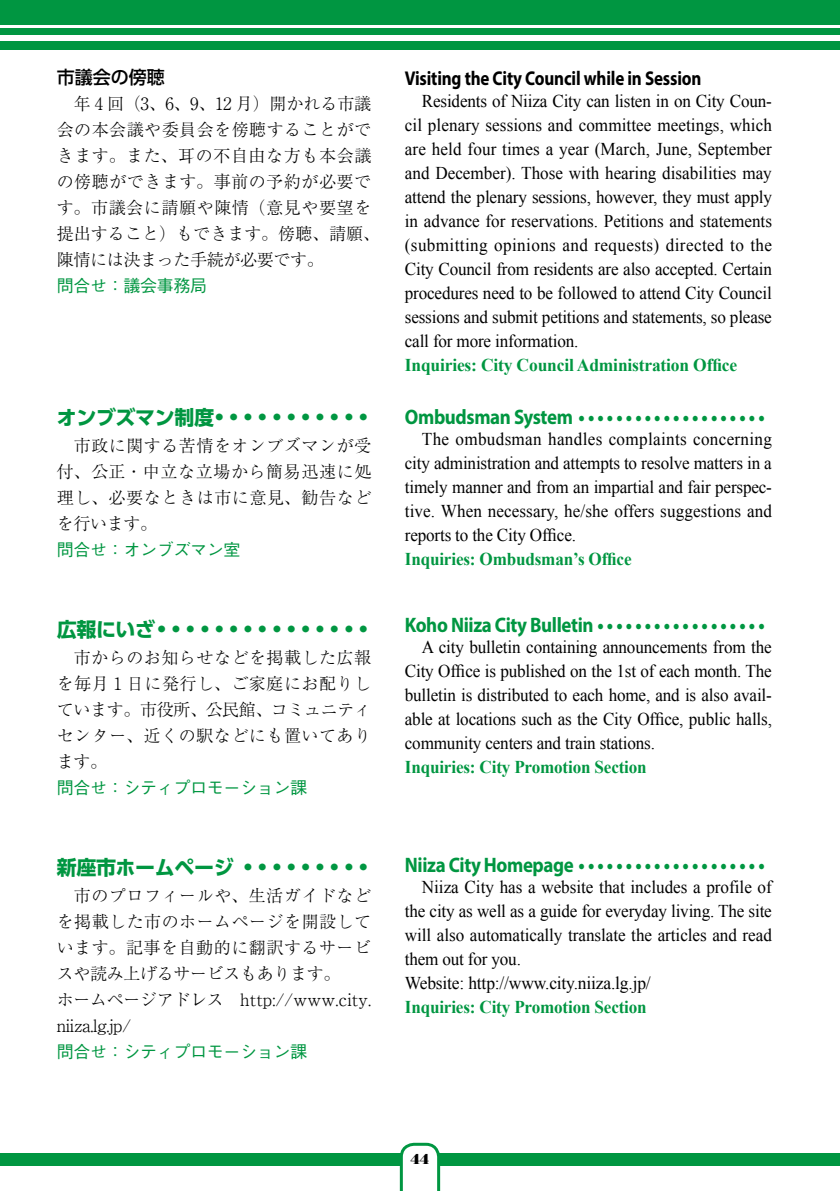
<style>
.page{position:relative;width:840px;height:1191px;background:#fff}
.page>*{position:absolute;margin:0;border:0;box-sizing:border-box;transform-origin:0 0}
.t1{font:700 21px "Myriad Pro";letter-spacing:-.02em;color:#009641;scale:.9 1}
.t2{font:700 20px "UD Shin Go Pro";letter-spacing:-.02em;color:#009641}
.t3{font:700 20px "Myriad Pro";letter-spacing:-.01em;color:#000;scale:.85 1}
.t4{font:18px/24px "Times New Roman";letter-spacing:-.01em;color:#000;text-align:justify;scale:.95 1}
.t5{font:700 18px "Times New Roman";letter-spacing:-.01em;color:#009641;scale:.95 1}
.t6{font:700 18px "Times New Roman";letter-spacing:-.01em;color:#009641}
.t7{font:500 18px "UD Shin Go Pro";color:#000}
.t8{font:300 17px/26px "Ryumin Pro";letter-spacing:.03em;color:#000}
.t9{font:500 17px "Gothic BBB Pro";letter-spacing:-.02em;color:#009641}
.t10{font:14.2px "Bodoni Poster";color:#000}
</style>
<div class="page">
<div style="left:0;top:0;width:839px;height:50px;background:#009641"></div>
<div style="left:0;top:36px;width:839px;height:5px;background:#fff"></div>
<hr style="left:0;top:25px;width:839px;height:2px;background:#fff">
<div style="left:0;top:1153px;width:839px;height:12px;background:#009641"></div>
<svg style="left:399px;top:1142px;width:41px;height:49px"></svg>
<p class="t7" style="left:57px;top:62px;width:109px">市議会の傍聴</p>
<p class="t8" style="left:57px;top:89px;width:324px;text-indent:17px">年 4 回（3、6、9、12 月）開かれる市議会の本会議や委員会を傍聴することができます。また、耳の不自由な方も本会議の傍聴ができます。事前の予約が必要です。市議会に請願や陳情（意見や要望を提出すること）もできます。傍聴、請願、陳情には決まった手続が必要です。</p>
<p class="t9" style="left:57px;top:272px;width:152px">問合せ：議会事務局</p>
<p class="t2" style="left:57px;top:401px;width:298px">オンブズマン制度•••••••••••</p>
<p class="t8" style="left:57px;top:431px;width:316px;text-align:justify;text-indent:17px">市政に関する苦情をオンブズマンが受付、公正・中立な立場から簡易迅速に処理し、必要なときは市に意見、勧告などを行います。</p>
<p class="t9" style="left:57px;top:536px;width:185px">問合せ：オンブズマン室</p>
<p class="t2" style="left:57px;top:613px;width:298px">広報にいざ•••••••••••••••</p>
<p class="t8" style="left:57px;top:643px;width:316px;text-align:justify;text-indent:17px">市からのお知らせなどを掲載した広報を毎月１日に発行し、ご家庭にお配りしています。市役所、公民館、コミュニティセンター、近くの駅などにも置いてあります。</p>
<p class="t9" style="left:57px;top:774px;width:252px">問合せ：シティプロモーション課</p>
<p class="t2" style="left:57px;top:851px;width:298px">新座市ホームページ• • • • • • • • •</p>
<p class="t8" style="left:57px;top:881px;width:316px;text-indent:17px">市のプロフィールや、生活ガイドなどを掲載した市のホームページを開設しています。記事を自動的に翻訳するサービスや読み上げるサービスもあります。<br>ホームページアドレス　http://www.city. niiza.lg.jp/</p>
<p class="t9" style="left:57px;top:1038px;width:252px">問合せ：シティプロモーション課</p>
<p class="t3" style="left:404px;top:65px;width:350px">Visiting the City Council while in Session</p>
<p class="t4" style="left:404px;top:89px;width:388px;text-indent:17px">Residents of Niiza City can listen in on City Coun&shy;cil plenary sessions and committee meetings, which are held four times a year (March, June, September and December). Those with hearing disabilities may attend the plenary sessions, however, they must apply in advance for reservations. Petitions and statements (submitting opinions and requests) directed to the City Council from residents are also accepted. Certain procedures need to be followed to attend City Council sessions and submit petitions and statements, so please call for more information.</p>
<p class="t6" style="left:404px;top:353px;width:334px">Inquiries: City Council Administration Office</p>
<p class="t1" style="left:404px;top:403px;width:401px">Ombudsman System • • • • • • • • • • • • • • • • • • • •</p>
<p class="t4" style="left:404px;top:427px;width:388px;text-indent:17px">The ombudsman handles complaints concerning city administration and attempts to resolve matters in a timely manner and from an impartial and fair perspec&shy;tive. When necessary, he/she offers suggestions and reports to the City Office.</p>
<p class="t5" style="left:404px;top:547px;width:240px">Inquiries: Ombudsman’s Office</p>
<p class="t1" style="left:404px;top:611px;width:401px">Koho Niiza City Bulletin • • • • • • • • • • • • • • • • • •</p>
<p class="t4" style="left:404px;top:635px;width:387px;text-indent:17px">A city bulletin containing announcements from the City Office is published on the 1st of each month. The bulletin is distributed to each home, and is also avail&shy;able at locations such as the City Office, public halls, community centers and train stations.</p>
<p class="t5" style="left:404px;top:755px;width:256px">Inquiries: City Promotion Section</p>
<p class="t1" style="left:404px;top:851px;width:401px">Niiza City Homepage • • • • • • • • • • • • • • • • • • • •</p>
<p class="t4" style="left:404px;top:875px;width:387px;text-align:left;text-indent:17px">Niiza City has a website that includes a profile of the city as well as a guide for everyday living. The site will also automatically translate the articles and read them out for you.<br>Website: http://www.city.niiza.lg.jp/</p>
<p class="t5" style="left:404px;top:995px;width:256px">Inquiries: City Promotion Section</p>
<p class="t10" style="left:410px;top:1150px;width:20px">44</p>
</div>
